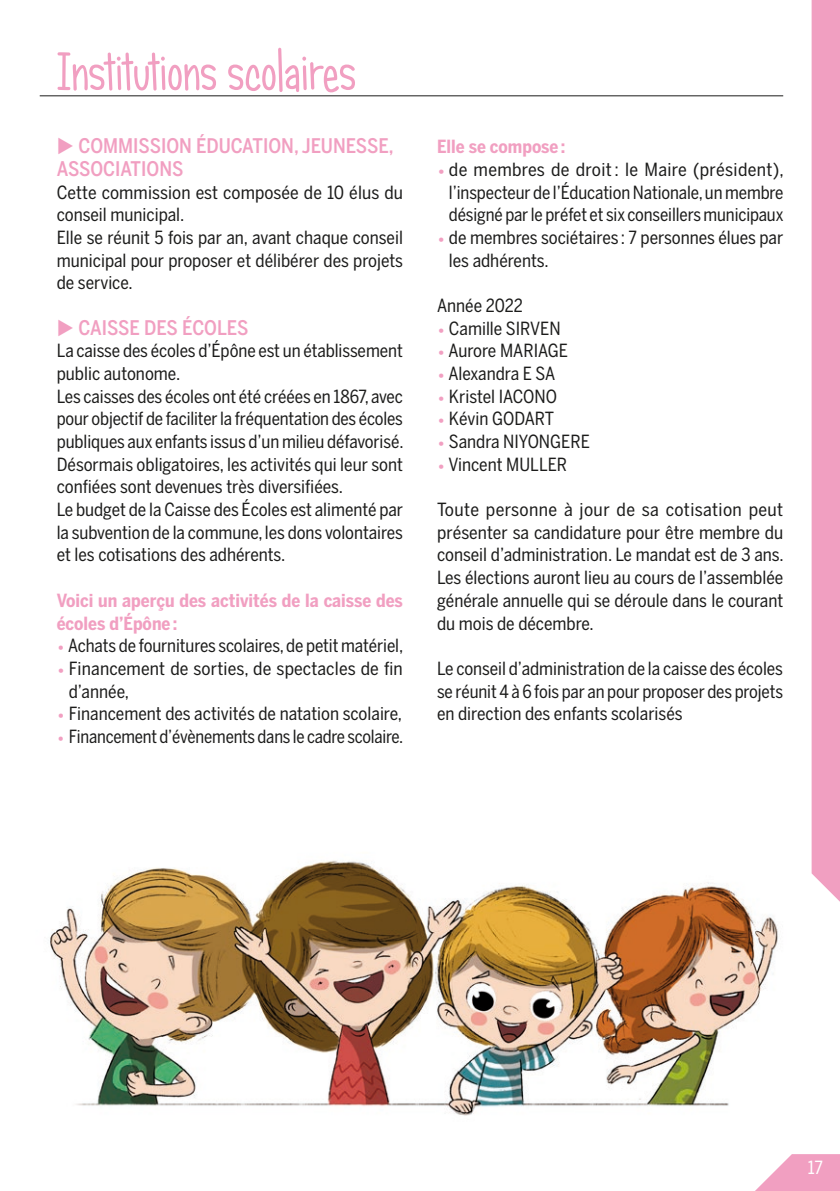
<style>
.page{position:relative;width:840px;height:1191px;background:#fff}
.page>*{position:absolute;margin:0;border:0;box-sizing:border-box;transform-origin:0 0}
.t1{font:54px "Candy Round BTN Cond";color:#f19fc1}
.t2{font:500 20px/22.6px "Benton Sans Cond";color:#f19fc1}
.t3{font:18px/22.6px "Benton Sans Cond";color:#1c1c1b}
.t4{font:700 18px/22.6px "Benton Sans Cond";color:#f19fc1}
.t5{font:18px "Benton Sans Cond";color:#fff}
.s1{color:#f19fc1}
</style>
<div class="page">
<img style="left:50px;top:860px;width:728px;height:256px">
<hr style="left:40px;top:95px;width:742px;height:1px;background:#1c1c1b">
<svg style="left:755px;top:1154px;width:84px;height:37px"></svg>
<svg style="left:811px;top:0;width:28px;height:901px;background:#f1a4c4"></svg>
<h1 class="t1" style="left:57px;top:40px;width:301px">Institutions scolaires</h1>
<p class="t2" style="left:57px;top:134px;width:338px">◆ COMMISSION ÉDUCATION, JEUNESSE,<br>ASSOCIATIONS</p>
<p class="t3" style="left:57px;top:180px;width:347px">Cette commission est composée de 10 élus du conseil municipal.<br>Elle se réunit 5 fois par an, avant chaque conseil municipal pour proposer et délibérer des projets de service.</p>
<p class="t2" style="left:57px;top:316px;width:193px">◆ CAISSE DES ÉCOLES</p>
<p class="t3" style="left:57px;top:339px;width:348px">La caisse des écoles d’Épône est un établissement public autonome.<br>Les caisses des écoles ont été créées en 1867, avec pour objectif de faciliter la fréquentation des écoles publiques aux enfants issus d’un milieu défavorisé.<br>Désormais obligatoires, les activités qui leur sont confiées sont devenues très diversifiées.<br>Le budget de la Caisse des Écoles est alimenté par la subvention de la commune, les dons volontaires et les cotisations des adhérents.</p>
<p class="t4" style="left:57px;top:589px;width:347px">Voici un aperçu des activités de la caisse des écoles d’Épône :</p>
<p class="t3" style="left:57px;top:634px;width:348px"><span class="s1">•</span> Achats de fournitures scolaires, de petit matériel,</p>
<p class="t3" style="left:69px;top:657px;width:335px;text-indent:-12px"><span class="s1">•</span> Financement de sorties, de spectacles de fin d’année,</p>
<p class="t3" style="left:57px;top:702px;width:346px"><span class="s1">•</span> Financement des activités de natation scolaire,</p>
<p class="t3" style="left:57px;top:725px;width:348px"><span class="s1">•</span> Financement d’évènements dans le cadre scolaire.</p>
<p class="t4" style="left:437px;top:135px;width:130px">Elle se compose :</p>
<p class="t3" style="left:448px;top:158px;width:336px;text-align:justify;text-indent:-12px"><span class="s1">•</span> de membres de droit: le Maire (président), l’inspecteur de l’Éducation Nationale, un membre désigné par le préfet et six conseillers municipaux</p>
<p class="t3" style="left:448px;top:226px;width:335px;text-indent:-12px"><span class="s1">•</span> de membres sociétaires : 7 personnes élues par les adhérents.</p>
<p class="t3" style="left:437px;top:294px;width:87px">Année 2022</p>
<p class="t3" style="left:437px;top:317px;width:125px"><span class="s1">•</span> Camille SIRVEN</p>
<p class="t3" style="left:437px;top:339px;width:132px"><span class="s1">•</span> Aurore MARIAGE</p>
<p class="t3" style="left:437px;top:362px;width:120px"><span class="s1">•</span> Alexandra E SA</p>
<p class="t3" style="left:437px;top:385px;width:121px"><span class="s1">•</span> Kristel IACONO</p>
<p class="t3" style="left:437px;top:407px;width:119px"><span class="s1">•</span> Kévin GODART</p>
<p class="t3" style="left:437px;top:430px;width:154px"><span class="s1">•</span> Sandra NIYONGERE</p>
<p class="t3" style="left:437px;top:453px;width:131px"><span class="s1">•</span> Vincent MULLER</p>
<p class="t3" style="left:437px;top:498px;width:348px;text-align:justify">Toute personne à jour de sa cotisation peut présenter sa candidature pour être membre du conseil d’administration. Le mandat est de 3 ans.<br>Les élections auront lieu au cours de l’assemblée générale annuelle qui se déroule dans le courant du mois de décembre.</p>
<p class="t3" style="left:437px;top:657px;width:347px;text-align:justify">Le conseil d’administration de la caisse des écoles se réunit 4 à 6 fois par an pour proposer des projets en direction des enfants scolarisés</p>
<p class="t5" style="left:807px;top:1157px;width:16px">17</p>
</div>
